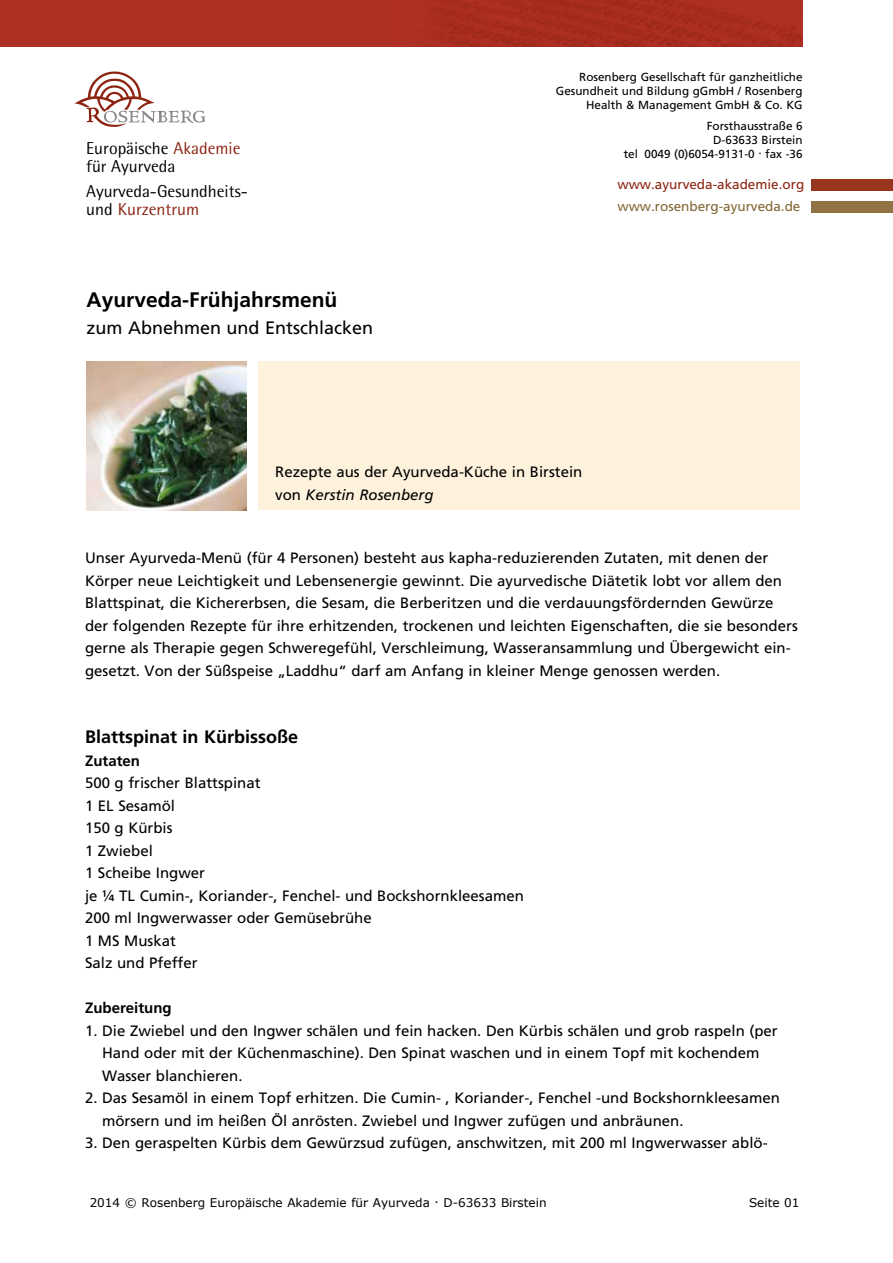
<style>
.page{position:relative;width:893px;height:1263px;background:#fff}
.page>*{position:absolute;margin:0;border:0;box-sizing:border-box;transform-origin:0 0}
.t1{font:700 21px "Frutiger LT";color:#000}
.t2{font:18px "Frutiger LT";color:#000}
.t3{font:700 18px "Frutiger LT";color:#000}
.t4{font:17.25px/18px "Rotis Semi Sans";color:#000}
.t5{font:15px/22.5px "Frutiger LT";color:#000}
.t6{font:700 15px "Frutiger LT";color:#000}
.t7{font:13.5px "Frutiger LT";color:#8d2512}
.t8{font:13.5px "Frutiger LT";color:#836634}
.t9{font:12px "Verdana";color:#000}
.t10{font:11.7px/14.1px "Frutiger";color:#000;text-align:right}
.s1{color:#8d2512}
.s2{font-style:italic}
</style>
<div class="page">
<svg style="left:75px;top:72px;width:130px;height:55px"></svg>
<div style="left:0;top:0;width:803px;height:47px;background:#af3025"></div>
<div style="left:258px;top:361px;width:541px;height:149px;background:#fef2dd"></div>
<div style="left:811px;top:180px;width:82px;height:11px;background:#97361c"></div>
<div style="left:811px;top:201px;width:82px;height:11px;background:#917343"></div>
<img style="left:86px;top:361px;width:161px;height:149px">
<p class="t10" style="left:556px;top:69px;width:248px">Rosenberg Gesellschaft für ganzheitliche<br>Gesundheit und Bildung gGmbH / Rosenberg<br>Health &amp; Management GmbH &amp; Co. KG</p>
<p class="t10" style="left:624px;top:119px;width:180px">Forsthausstraße 6<br>D-63633 Birstein<br>tel 0049 (0)6054-9131-0 . fax -36</p>
<p class="t4" style="left:86px;top:139px;width:156px">Europäische <span class="s1">Akademie </span>für Ayurveda</p>
<p class="t4" style="left:86px;top:182px;width:163px">Ayurveda-Gesundheits&shy;und <span class="s1">Kurzentrum</span></p>
<p class="t7" style="left:617px;top:177px;width:188px">www.ayurveda-akademie.org</p>
<p class="t8" style="left:617px;top:199px;width:185px">www.rosenberg-ayurveda.de</p>
<h1 class="t1" style="left:87px;top:287px;width:252px">Ayurveda-Frühjahrsmenü</h1>
<p class="t2" style="left:87px;top:317px;width:288px">zum Abnehmen und Entschlacken</p>
<p class="t5" style="left:275px;top:461px;width:309px">Rezepte aus der Ayurveda-Küche in Birstein von <span class="s2">Kerstin Rosenberg</span></p>
<p class="t5" style="left:85px;top:547px;width:714px">Unser Ayurveda-Menü (für 4 Personen) besteht aus kapha-reduzierenden Zutaten, mit denen der Körper neue Leichtigkeit und Lebensenergie gewinnt. Die ayurvedische Diätetik lobt vor allem den Blattspinat, die Kichererbsen, die Sesam, die Berberitzen und die verdauungsfördernden Gewürze der folgenden Rezepte für ihre erhitzenden, trockenen und leichten Eigenschaften, die sie besonders gerne als Therapie gegen Schweregefühl, Verschleimung, Wasseransammlung und Übergewicht ein&shy;gesetzt. Von der Süßspeise „Laddhu“ darf am Anfang in kleiner Menge genossen werden.</p>
<p class="t3" style="left:85px;top:726px;width:215px">Blattspinat in Kürbissoße</p>
<p class="t6" style="left:85px;top:751px;width:57px">Zutaten</p>
<p class="t5" style="left:85px;top:772px;width:440px">500 g frischer Blattspinat<br>1 EL Sesamöl<br>150 g Kürbis<br>1 Zwiebel<br>1 Scheibe Ingwer<br>je ¼ TL Cumin-, Koriander-, Fenchel- und Bockshornkleesamen<br>200 ml Ingwerwasser oder Gemüsebrühe<br>1 MS Muskat<br>Salz und Pfeffer</p>
<p class="t6" style="left:85px;top:999px;width:88px">Zubereitung</p>
<p class="t5" style="left:102px;top:1019px;width:677px;text-indent:-17px">1. Die Zwiebel und den Ingwer schälen und fein hacken. Den Kürbis schälen und grob raspeln (per<br>Hand oder mit der Küchenmaschine). Den Spinat waschen und in einem Topf mit kochendem<br>Wasser blanchieren.</p>
<p class="t5" style="left:102px;top:1087px;width:679px;text-indent:-17px">2. Das Sesamöl in einem Topf erhitzen. Die Cumin- , Koriander-, Fenchel -und Bockshornkleesamen mörsern und im heißen Öl anrösten. Zwiebel und Ingwer zufügen und anbräunen.</p>
<p class="t5" style="left:85px;top:1132px;width:684px">3. Den geraspelten Kürbis dem Gewürzsud zufügen, anschwitzen, mit 200 ml Ingwerwasser ablö-</p>
<p class="t9" style="left:90px;top:1194px;width:458px">2014 © Rosenberg Europäische Akademie für Ayurveda . D-63633 Birstein</p>
<p class="t9" style="left:749px;top:1194px;width:52px">Seite 01</p>
</div>
